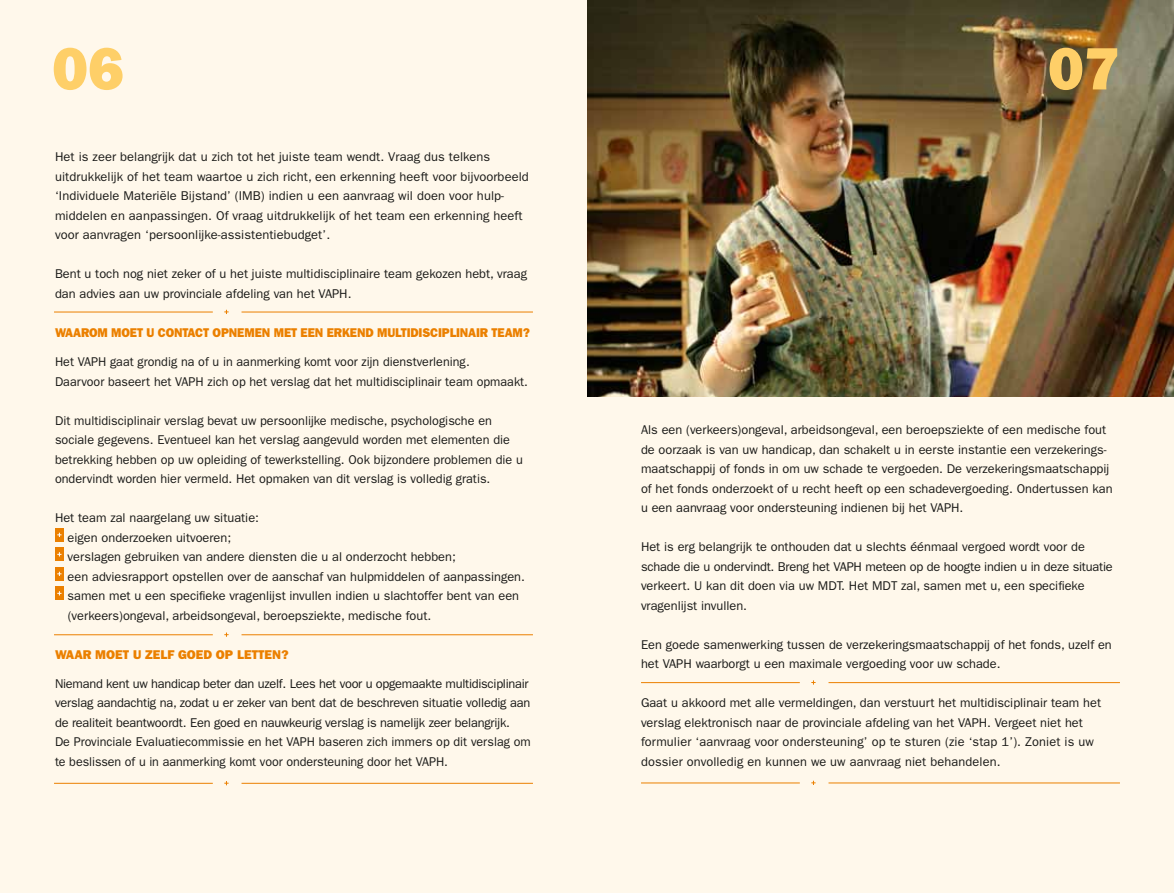
<style>
.page{position:relative;width:1174px;height:893px;background:#fff}
.page>*{position:absolute;margin:0;border:0;box-sizing:border-box;transform-origin:0 0}
.t1{font:60px "ITC Franklin Gothic Std Hvy";color:#fecf68}
.t2{font:12.75px/19.5px "ITC Franklin Gothic Std";color:#1a1a18}
.t3{font:12.75px "ITC Franklin Gothic Std Hvy";letter-spacing:-.01em;color:#eb8000;scale:.95 1}
.t4{font:12.75px "ITC Franklin Gothic Std Hvy";letter-spacing:-.01em;color:#eb8000}
</style>
<div class="page">
<div style="left:0;top:0;width:600px;height:893px;background:#fff8eb"></div>
<div style="left:574px;top:0;width:600px;height:893px;background:#fff8eb"></div>
<div style="left:55px;top:528px;width:9px;height:14px;background:#eb8000"></div>
<svg style="left:57px;top:533px;width:5px;height:4px"></svg>
<div style="left:55px;top:548px;width:9px;height:13px;background:#eb8000"></div>
<svg style="left:57px;top:552px;width:5px;height:4px"></svg>
<div style="left:55px;top:567px;width:9px;height:14px;background:#eb8000"></div>
<svg style="left:57px;top:572px;width:5px;height:4px"></svg>
<div style="left:55px;top:587px;width:9px;height:13px;background:#eb8000"></div>
<svg style="left:57px;top:591px;width:5px;height:4px"></svg>
<hr style="left:641px;top:783px;width:159px;height:1px;background:#eb8000">
<hr style="left:828px;top:783px;width:292px;height:1px;background:#eb8000">
<img style="left:587px;top:0;width:587px;height:396px">
<hr style="left:54px;top:634px;width:159px;height:1px;background:#eb8000">
<svg style="left:224px;top:632px;width:5px;height:5px"></svg>
<hr style="left:241px;top:634px;width:292px;height:1px;background:#eb8000">
<hr style="left:641px;top:682px;width:159px;height:1px;background:#eb8000">
<hr style="left:828px;top:682px;width:292px;height:1px;background:#eb8000">
<hr style="left:54px;top:783px;width:159px;height:1px;background:#eb8000">
<svg style="left:224px;top:781px;width:5px;height:4px"></svg>
<hr style="left:241px;top:783px;width:292px;height:1px;background:#eb8000">
<hr style="left:54px;top:312px;width:159px;height:1px;background:#eb8000">
<svg style="left:224px;top:310px;width:5px;height:4px"></svg>
<hr style="left:241px;top:312px;width:292px;height:1px;background:#eb8000">
<h1 class="t1" style="left:52px;top:34px;width:73px">06</h1>
<p class="t2" style="left:55px;top:147px;width:475px">Het is zeer belangrijk dat u zich tot het juiste team wendt. Vraag dus telkens uitdrukkelijk of het team waartoe u zich richt, een erkenning heeft voor bijvoorbeeld ‘Individuele Materiële Bijstand’ (IMB) indien u een aanvraag wil doen voor hulp&shy;middelen en aanpassingen. Of vraag uitdrukkelijk of het team een erkenning heeft voor aanvragen ‘persoonlijke-assistentiebudget’.</p>
<p class="t2" style="left:55px;top:264px;width:473px">Bent u toch nog niet zeker of u het juiste multidisciplinaire team gekozen hebt, vraag dan advies aan uw provinciale afdeling van het VAPH .</p>
<p class="t3" style="left:55px;top:325px;width:501px">WAAROM MOET U CONTACT OPNEMEN MET EEN ERKEND MULTIDISCIPLINAIR TEAM?</p>
<p class="t2" style="left:55px;top:352px;width:474px">Het VAPH gaat grondig na of u in aanmerking komt voor zijn dienstverlening.<br>Daarvoor baseert het VAPH zich op het verslag dat het multidisciplinair team opmaakt.</p>
<p class="t2" style="left:55px;top:411px;width:469px">Dit multidisciplinair verslag bevat uw persoonlijke medische, psychologische en sociale gegevens. Eventueel kan het verslag aangevuld worden met elementen die betrekking hebben op uw opleiding of tewerkstelling. Ook bijzondere problemen die u ondervindt worden hier vermeld. Het opmaken van dit verslag is volledig gratis.</p>
<p class="t2" style="left:68px;top:508px;width:459px;text-indent:-13px">Het team zal naargelang uw situatie:<br>eigen onderzoeken uitvoeren;<br>verslagen gebruiken van andere diensten die u al onderzocht hebben;<br>een adviesrapport opstellen over de aanschaf van hulpmiddelen of aanpassingen. samen met u een specifieke vragenlijst invullen indien u slachtoffer bent van een (verkeers)ongeval, arbeidsongeval, beroepsziekte, medische fout.</p>
<p class="t4" style="left:55px;top:647px;width:235px">WAAR MOET U ZELF GOED OP LETTEN?</p>
<p class="t2" style="left:55px;top:674px;width:477px">Niemand kent uw handicap beter dan uzelf. Lees het voor u opgemaakte multidisciplinair verslag aandachtig na, zodat u er zeker van bent dat de beschreven situatie volledig aan de realiteit beantwoordt. Een goed en nauwkeurig verslag is namelijk zeer belangrijk.<br>De Provinciale Evaluatiecommissie en het VAPH baseren zich immers op dit verslag om te beslissen of u in aanmerking komt voor ondersteuning door het VAPH .</p>
<h1 class="t1" style="left:1048px;top:34px;width:73px">07</h1>
<p class="t2" style="left:641px;top:420px;width:473px">Als een (verkeers)ongeval, arbeidsongeval, een beroepsziekte of een medische fout de oorzaak is van uw handicap, dan schakelt u in eerste instantie een verzekerings&shy;maatschappij of fonds in om uw schade te vergoeden. De verzekeringsmaatschappij of het fonds onderzoekt of u recht heeft op een schadevergoeding. Ondertussen kan u een aanvraag voor ondersteuning indienen bij het VAPH .</p>
<p class="t2" style="left:641px;top:537px;width:473px">Het is erg belangrijk te onthouden dat u slechts éénmaal vergoed wordt voor de schade die u ondervindt. Breng het VAPH meteen op de hoogte indien u in deze situatie verkeert. U kan dit doen via uw MDT. Het MDT zal, samen met u, een specifieke vragenlijst invullen.</p>
<p class="t2" style="left:641px;top:635px;width:472px">Een goede samenwerking tussen de verzekeringsmaatschappij of het fonds, uzelf en het VAPH waarborgt u een maximale vergoeding voor uw schade.</p>
<p class="t2" style="left:641px;top:693px;width:461px">Gaat u akkoord met alle vermeldingen, dan verstuurt het multidisciplinair team het verslag elektronisch naar de provinciale afdeling van het VAPH . Vergeet niet het formulier ‘aanvraag voor ondersteuning’ op te sturen (zie ‘stap 1’). Zoniet is uw dossier onvolledig en kunnen we uw aanvraag niet behandelen.</p>
</div>
